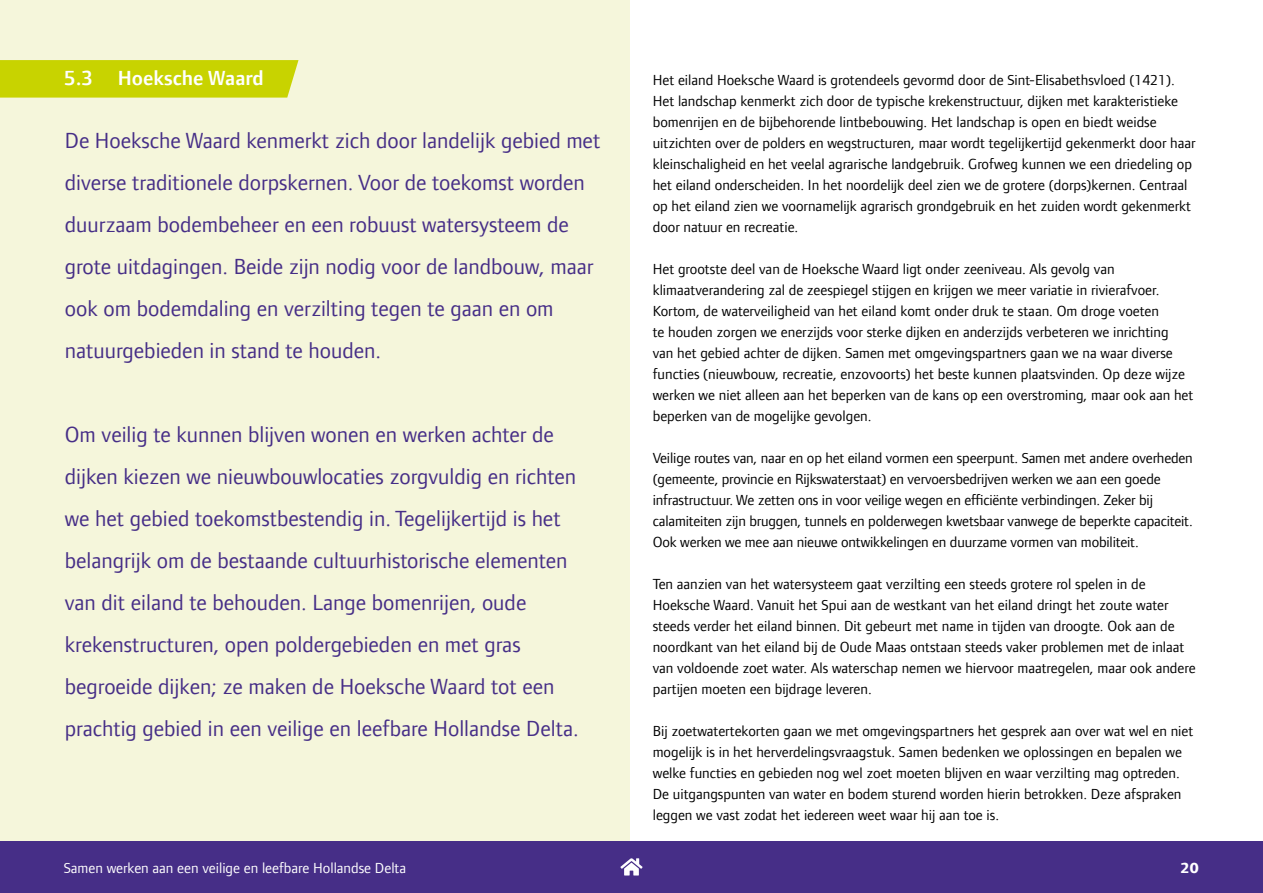
<style>
.page{position:relative;width:1263px;height:893px;background:#fff}
.page>*{position:absolute;margin:0;border:0;box-sizing:border-box;transform-origin:0 0}
.t1{font:22.5px/42px "Foundry Form Sans";color:#462e87}
.t2{font:600 21px "Foundry Form Sans";color:#fff}
.t3{font:15px/21px "Foundry Form Sans";color:#000}
.t4{font:15px "Foundry Form Sans";color:#fff}
.t5{font:800 15px "Foundry Form Sans";color:#fff}
</style>
<div class="page">
<div style="left:0;top:841px;width:1263px;height:52px;background:#462e87"></div>
<svg style="left:620px;top:858px;width:22px;height:17px"></svg>
<div style="left:0;top:0;width:629px;height:841px;background:#f5f6db"></div>
<div style="left:0;top:60px;width:298px;height:38px;background:#c8d300"></div>
<h2 class="t2" style="left:64px;top:65px;width:202px">5.3 Hoeksche Waard</h2>
<p class="t3" style="left:653px;top:69px;width:544px">Het eiland Hoeksche Waard is grotendeels gevormd door de Sint-Elisabethsvloed (1421).<br>Het landschap kenmerkt zich door de typische krekenstructuur, dijken met karakteristieke bomenrijen en de bijbehorende lintbebouwing. Het landschap is open en biedt weidse uitzichten over de polders en wegstructuren, maar wordt tegelijkertijd gekenmerkt door haar kleinschaligheid en het veelal agrarische landgebruik. Grofweg kunnen we een driedeling op het eiland onderscheiden. In het noordelijk deel zien we de grotere (dorps)kernen. Centraal op het eiland zien we voornamelijk agrarisch grondgebruik en het zuiden wordt gekenmerkt door natuur en recreatie.</p>
<p class="t3" style="left:653px;top:258px;width:542px">Het grootste deel van de Hoeksche Waard ligt onder zeeniveau. Als gevolg van klimaatverandering zal de zeespiegel stijgen en krijgen we meer variatie in rivierafvoer.<br>Kortom, de waterveiligheid van het eiland komt onder druk te staan. Om droge voeten<br>te houden zorgen we enerzijds voor sterke dijken en anderzijds verbeteren we inrichting<br>van het gebied achter de dijken. Samen met omgevingspartners gaan we na waar diverse functies (nieuwbouw, recreatie, enzovoorts) het beste kunnen plaatsvinden. Op deze wijze werken we niet alleen aan het beperken van de kans op een overstroming, maar ook aan het beperken van de mogelijke gevolgen.</p>
<p class="t3" style="left:653px;top:447px;width:542px">Veilige routes van, naar en op het eiland vormen een speerpunt. Samen met andere overheden (gemeente, provincie en Rijkswaterstaat) en vervoersbedrijven werken we aan een goede infrastructuur. We zetten ons in voor veilige wegen en efficiënte verbindingen. Zeker bij calamiteiten zijn bruggen, tunnels en polderwegen kwetsbaar vanwege de beperkte capaciteit.<br>Ook werken we mee aan nieuwe ontwikkelingen en duurzame vormen van mobiliteit.</p>
<p class="t3" style="left:653px;top:573px;width:544px">Ten aanzien van het watersysteem gaat verzilting een steeds grotere rol spelen in de Hoeksche Waard. Vanuit het Spui aan de westkant van het eiland dringt het zoute water steeds verder het eiland binnen. Dit gebeurt met name in tijden van droogte. Ook aan de noordkant van het eiland bij de Oude Maas ontstaan steeds vaker problemen met de inlaat van voldoende zoet water. Als waterschap nemen we hiervoor maatregelen, maar ook andere partijen moeten een bijdrage leveren.</p>
<p class="t3" style="left:653px;top:720px;width:542px">Bij zoetwatertekorten gaan we met omgevingspartners het gesprek aan over wat wel en niet mogelijk is in het herverdelingsvraagstuk. Samen bedenken we oplossingen en bepalen we welke functies en gebieden nog wel zoet moeten blijven en waar verzilting mag optreden.<br>De uitgangspunten van water en bodem sturend worden hierin betrokken. Deze afspraken leggen we vast zodat het iedereen weet waar hij aan toe is.</p>
<p class="t1" style="left:65px;top:119px;width:537px">De Hoeksche Waard kenmerkt zich door landelijk gebied met diverse traditionele dorpskernen. Voor de toekomst worden duurzaam bodembeheer en een robuust watersysteem de grote uitdagingen. Beide zijn nodig voor de landbouw, maar ook om bodemdaling en verzilting tegen te gaan en om natuurgebieden in stand te houden.</p>
<p class="t1" style="left:65px;top:413px;width:515px">Om veilig te kunnen blijven wonen en werken achter de dijken kiezen we nieuwbouwlocaties zorgvuldig en richten we het gebied toekomstbestendig in. Tegelijkertijd is het belangrijk om de bestaande cultuurhistorische elementen van dit eiland te behouden. Lange bomenrijen, oude krekenstructuren, open poldergebieden en met gras begroeide dijken; ze maken de Hoeksche Waard tot een prachtig gebied in een veilige en leefbare Hollandse Delta.</p>
<p class="t4" style="left:64px;top:859px;width:344px">Samen werken aan een veilige en leefbare Hollandse Delta</p>
<p class="t5" style="left:1180px;top:859px;width:21px">20</p>
</div>
